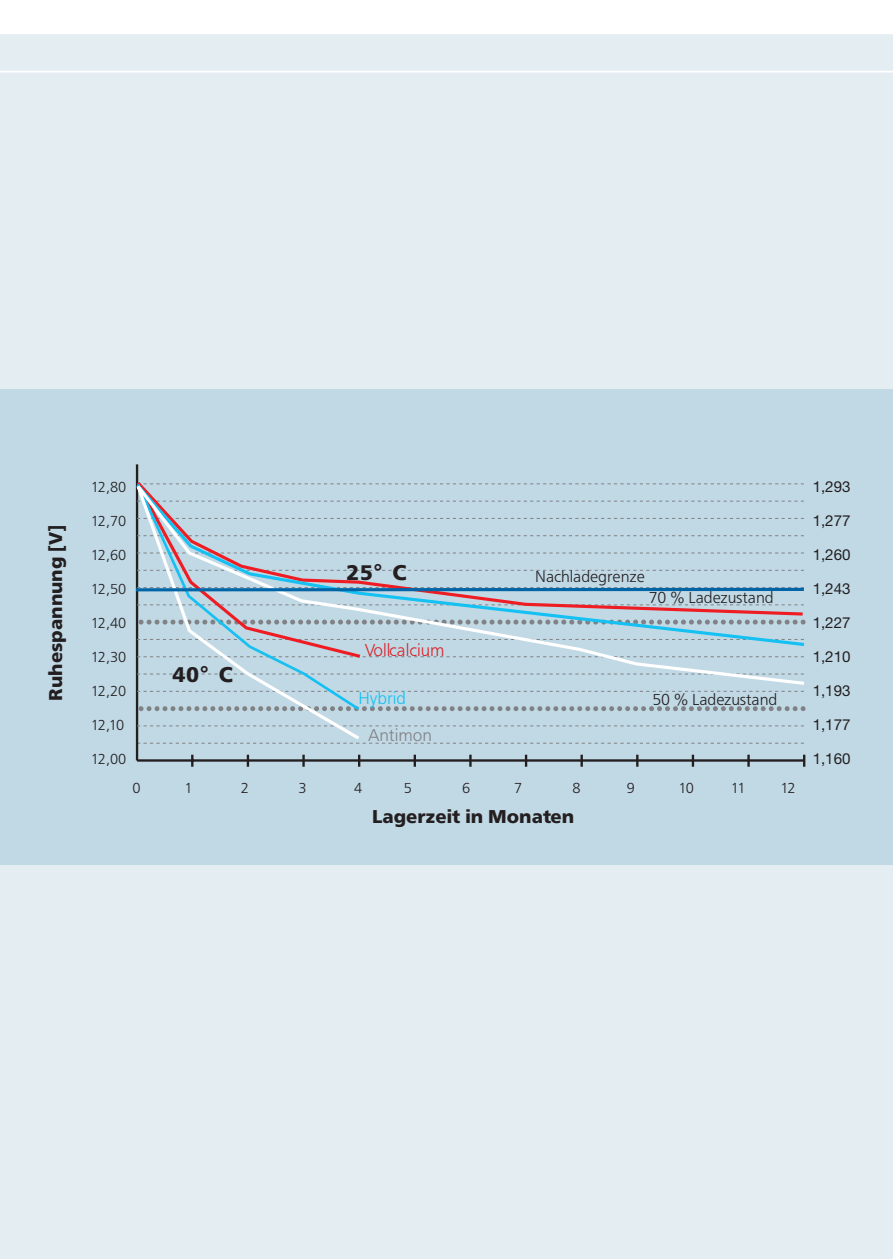
<style>
.page{position:relative;width:893px;height:1259px;background:#e4edf2}
.page>*{position:absolute;margin:0;border:0;box-sizing:border-box;transform-origin:0 0}
.t1{font:800 22.2px "Front Page";color:#231f20}
.t2{font:800 19.5px "Front Page";color:#231f20}
.t3{font:300 18px "Front Page";color:#da2128}
.t4{font:300 18px "Front Page";color:#808285}
.t5{font:300 18px "Front Page";color:#15c0f2}
.t6{font:300 16.5px "Front Page";letter-spacing:-.005em;color:#231f20}
.t7{font:300 15.3px "Front Page";color:#231f20}
.t8{font:15.3px "Helvetica Neue";color:#231f20}
</style>
<div class="page">
<div style="left:0;top:389px;width:893px;height:476px;background:#c1d9e5"></div>
<svg style="left:138px;top:742px;width:666px;height:1px"></svg>
<hr style="left:136px;top:464px;width:2px;height:296px;background:#231f20">
<svg style="left:191px;top:754px;width:2px;height:12px"></svg>
<hr style="left:137px;top:759px;width:667px;height:2px;background:#231f20">
<svg style="left:803px;top:754px;width:2px;height:12px"></svg>
<svg style="left:747px;top:754px;width:3px;height:12px"></svg>
<svg style="left:692px;top:754px;width:2px;height:12px"></svg>
<svg style="left:636px;top:754px;width:2px;height:12px"></svg>
<svg style="left:580px;top:754px;width:3px;height:12px"></svg>
<svg style="left:525px;top:754px;width:2px;height:12px"></svg>
<svg style="left:469px;top:754px;width:3px;height:12px"></svg>
<svg style="left:414px;top:754px;width:2px;height:12px"></svg>
<svg style="left:358px;top:754px;width:2px;height:12px"></svg>
<svg style="left:302px;top:754px;width:3px;height:12px"></svg>
<svg style="left:247px;top:754px;width:2px;height:12px"></svg>
<svg style="left:135px;top:482px;width:671px;height:260px"></svg>
<hr style="left:136px;top:588px;width:668px;height:3px;background:#0065a7">
<div style="left:0;top:0;width:893px;height:34px;background:#fff"></div>
<hr style="left:0;top:71px;width:893px;height:2px;background:#fff">
<p class="t2" style="left:44px;top:700px;width:178px;rotate:-90deg">Ruhespannung [V]</p>
<p class="t7" style="left:91px;top:478px;width:37px">12,80</p>
<p class="t7" style="left:91px;top:512px;width:37px">12,70</p>
<p class="t7" style="left:91px;top:546px;width:37px">12,60</p>
<p class="t7" style="left:91px;top:580px;width:37px">12,50</p>
<p class="t7" style="left:91px;top:614px;width:37px">12,40</p>
<p class="t7" style="left:91px;top:648px;width:37px">12,30</p>
<p class="t7" style="left:91px;top:682px;width:37px">12,20</p>
<p class="t7" style="left:91px;top:716px;width:35px">12,10</p>
<p class="t7" style="left:91px;top:750px;width:37px">12,00</p>
<h1 class="t1" style="left:173px;top:661px;width:62px">40° C</h1>
<h1 class="t1" style="left:346px;top:560px;width:62px">25° C</h1>
<p class="t3" style="left:365px;top:640px;width:81px">Vollcalcium</p>
<p class="t5" style="left:358px;top:688px;width:49px">Hybrid</p>
<p class="t4" style="left:368px;top:725px;width:65px">Antimon</p>
<p class="t6" style="left:535px;top:567px;width:111px">Nachladegrenze</p>
<p class="t6" style="left:649px;top:588px;width:126px">70 % Ladezustand</p>
<p class="t6" style="left:652px;top:691px;width:126px">50 % Ladezustand</p>
<p class="t7" style="left:132px;top:779px;width:10px">0</p>
<p class="t7" style="left:184px;top:779px;width:10px">1</p>
<p class="t7" style="left:241px;top:779px;width:10px">2</p>
<p class="t7" style="left:298px;top:779px;width:10px">3</p>
<p class="t7" style="left:354px;top:779px;width:10px">4</p>
<p class="t7" style="left:404px;top:779px;width:10px">5</p>
<p class="t7" style="left:462px;top:779px;width:10px">6</p>
<p class="t7" style="left:514px;top:779px;width:10px">7</p>
<p class="t7" style="left:572px;top:779px;width:10px">8</p>
<p class="t7" style="left:627px;top:779px;width:10px">9</p>
<p class="t7" style="left:678px;top:779px;width:17px">10</p>
<p class="t7" style="left:731px;top:779px;width:16px">11</p>
<p class="t7" style="left:780px;top:779px;width:17px">12</p>
<p class="t2" style="left:372px;top:805px;width:204px">Lagerzeit in Monaten</p>
<p class="t8" style="left:813px;top:477px;width:39px">1,293</p>
<p class="t8" style="left:813px;top:511px;width:39px">1,277</p>
<p class="t8" style="left:813px;top:545px;width:39px">1,260</p>
<p class="t8" style="left:813px;top:579px;width:39px">1,243</p>
<p class="t8" style="left:813px;top:613px;width:39px">1,227</p>
<p class="t8" style="left:813px;top:647px;width:39px">1,210</p>
<p class="t8" style="left:813px;top:681px;width:39px">1,193</p>
<p class="t8" style="left:813px;top:715px;width:39px">1,177</p>
<p class="t8" style="left:813px;top:749px;width:39px">1,160</p>
</div>
